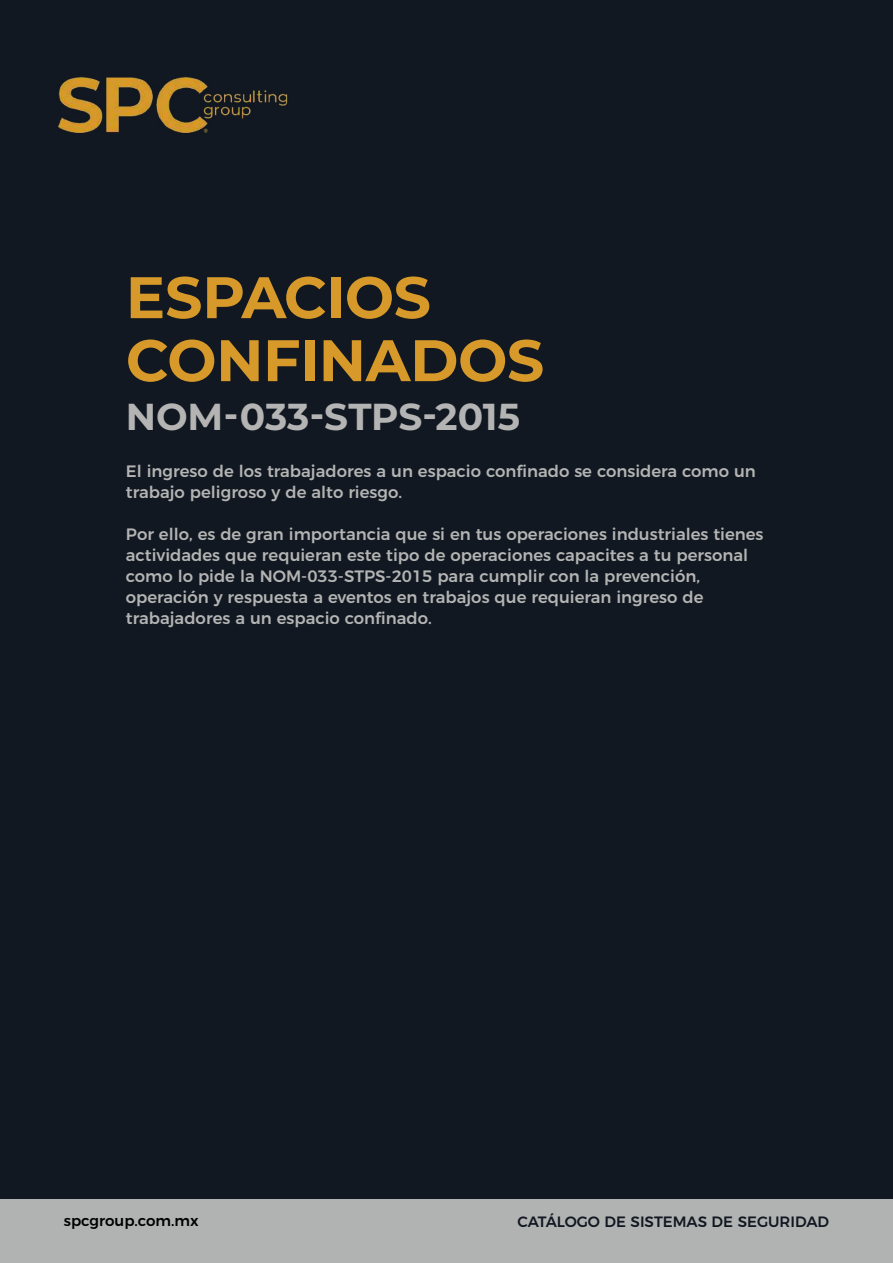
<style>
.page{position:relative;width:893px;height:1263px;background:#111821}
.page>*{position:absolute;margin:0;border:0;box-sizing:border-box;transform-origin:0 0}
.t1{font:700 58.5px/63px "Montserrat";letter-spacing:-.01em;color:#d79a2a}
.t2{font:700 37.5px "Montserrat";letter-spacing:-.005em;color:#b3b4b3}
.t3{font:500 16.5px/21px "Montserrat";color:#b3b4b3}
.t4{font:500 15px "Montserrat";color:#111821}
.t5{font:500 15px "Montserrat";color:#000}
</style>
<div class="page">
<div style="left:0;top:1199px;width:893px;height:64px;background:#b1b3b3"></div>
<img style="left:58px;top:77px;width:230px;height:56px">
<h1 class="t1" style="left:126px;top:263px;width:420px">ESPACIOS<br>CONFINADOS</h1>
<h2 class="t2" style="left:126px;top:389px;width:396px">NOM-033-STPS-2015</h2>
<p class="t3" style="left:126px;top:460px;width:631px">El ingreso de los trabajadores a un espacio confinado se considera como un trabajo peligroso y de alto riesgo.</p>
<p class="t3" style="left:126px;top:523px;width:639px">Por ello, es de gran importancia que si en tus operaciones industriales tienes actividades que requieran este tipo de operaciones capacites a tu personal como lo pide la NOM-033-STPS-2015 para cumplir con la prevención, operación y respuesta a eventos en trabajos que requieran ingreso de trabajadores a un espacio confinado.</p>
<p class="t5" style="left:64px;top:1209px;width:136px">spcgroup.com.mx</p>
<p class="t4" style="left:517px;top:1209px;width:313px">CATÁLOGO DE SISTEMAS DE SEGURIDAD</p>
</div>
